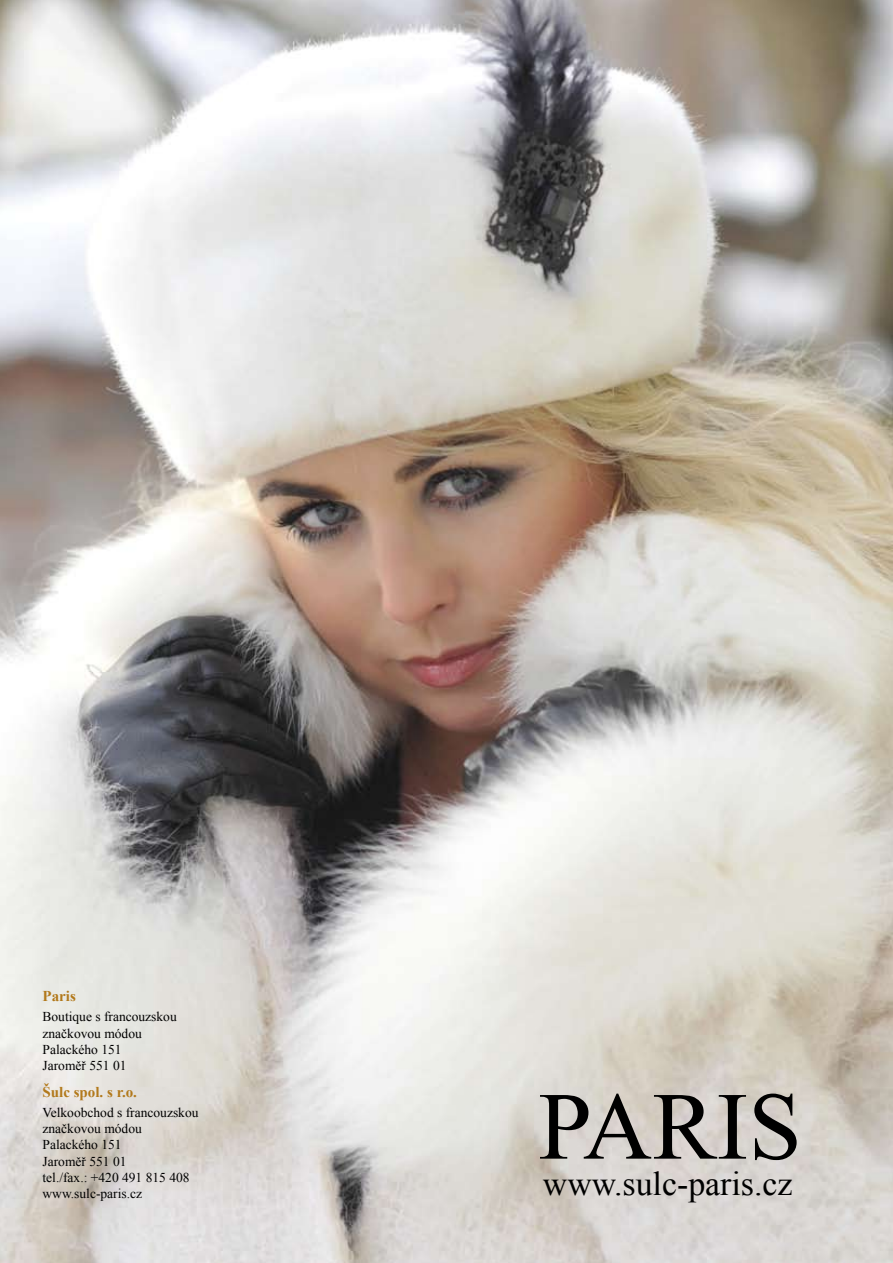
<style>
.page{position:relative;width:893px;height:1263px;background:#fff}
.page>*{position:absolute;margin:0;border:0;box-sizing:border-box;transform-origin:0 0}
.t1{font:96px "Times New Roman";color:#000}
.t2{font:33.9px "Times New Roman";color:#000}
.t3{font:700 15px "Times New Roman";color:#b2791b}
.t4{font:13.5px/16.2px "Times New Roman";color:#000}
</style>
<div class="page">
<img style="left:0;top:0;width:893px;height:1263px">
<p class="t3" style="left:43px;top:985px;width:35px">Paris</p>
<p class="t4" style="left:43px;top:1008px;width:136px">Boutique s francouzskou značkovou módou<br>Palackého 151<br>Jaroměř 551 01</p>
<p class="t3" style="left:43px;top:1081px;width:96px">Šulc spol. s r.o.</p>
<p class="t4" style="left:43px;top:1104px;width:157px">Velkoobchod s francouzskou značkovou módou<br>Palackého 151<br>Jaroměř 551 01<br>tel./fax.: +420 491 815 408 www.sulc-paris.cz</p>
<h1 class="t1" style="left:538px;top:1062px;width:265px">PARIS</h1>
<h2 class="t2" style="left:543px;top:1161px;width:251px">www.sulc-paris.cz</h2>
</div>
